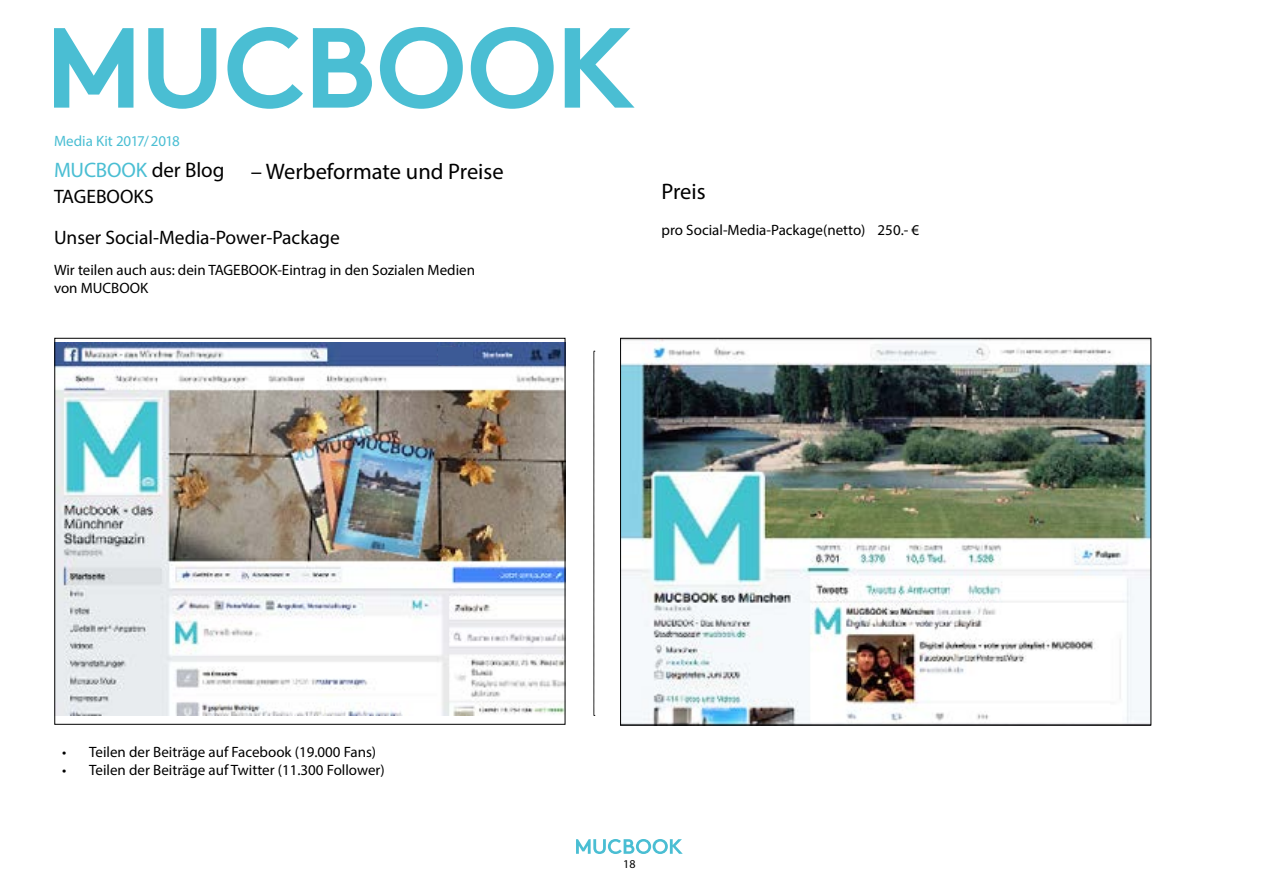
<style>
.page{position:relative;width:1263px;height:893px;background:#fff}
.page>*{position:absolute;margin:0;border:0;box-sizing:border-box;transform-origin:0 0}
.t1{font:22.5px "Myriad Pro";color:#000}
.t2{font:21px "Myriad Pro";letter-spacing:-.005em;color:#4abed3}
.t3{font:19.5px "Myriad Pro";color:#000}
.t4{font:15px/18px "Myriad Pro";color:#000}
.t5{font:15px "Myriad Pro";letter-spacing:-.005em;color:#4abed3}
.t6{font:12px "Myriad Pro";color:#000}
.s1{color:#000}
</style>
<div class="page">
<svg style="left:54px;top:28px;width:79px;height:80px"></svg>
<svg style="left:565px;top:28px;width:69px;height:80px"></svg>
<svg style="left:148px;top:28px;width:68px;height:81px"></svg>
<svg style="left:227px;top:27px;width:76px;height:82px"></svg>
<svg style="left:313px;top:28px;width:59px;height:80px"></svg>
<svg style="left:380px;top:27px;width:83px;height:82px"></svg>
<svg style="left:471px;top:27px;width:83px;height:82px"></svg>
<svg style="left:576px;top:839px;width:107px;height:15px"></svg>
<img style="left:57px;top:343px;width:506px;height:373px">
<img style="left:622px;top:340px;width:527px;height:383px">
<div style="left:438px;top:347px;width:34px;height:17px;background:#3c5a96"></div>
<svg style="left:594px;top:351px;width:1px;height:365px"></svg>
<p class="t5" style="left:54px;top:132px;width:128px">Media Kit 2017/2018</p>
<h2 class="t2" style="left:54px;top:157px;width:172px">MUCBOOK <span class="s1">der Blog</span></h2>
<h3 class="t3" style="left:54px;top:184px;width:101px">TAGEBOOKS</h3>
<h1 class="t1" style="left:251px;top:157px;width:255px">– Werbeformate und Preise</h1>
<h3 class="t3" style="left:54px;top:226px;width:287px">Unser Social-Media-Power-Package</h3>
<p class="t4" style="left:54px;top:260px;width:422px">Wir teilen auch aus: dein TAGEBOOK-Eintrag in den Sozialen Medien von MUCBOOK</p>
<h1 class="t1" style="left:662px;top:177px;width:46px">Preis</h1>
<p class="t4" style="left:662px;top:220px;width:259px">pro Social-Media-Package(netto) 250.- €</p>
<p class="t4" style="left:62px;top:743px;width:316px">• Teilen der Beiträge auf Facebook (19.000 Fans)</p>
<p class="t4" style="left:62px;top:761px;width:324px">• Teilen der Beiträge auf Twitter (11.300 Follower)</p>
<p class="t6" style="left:623px;top:856px;width:14px">18</p>
</div>
